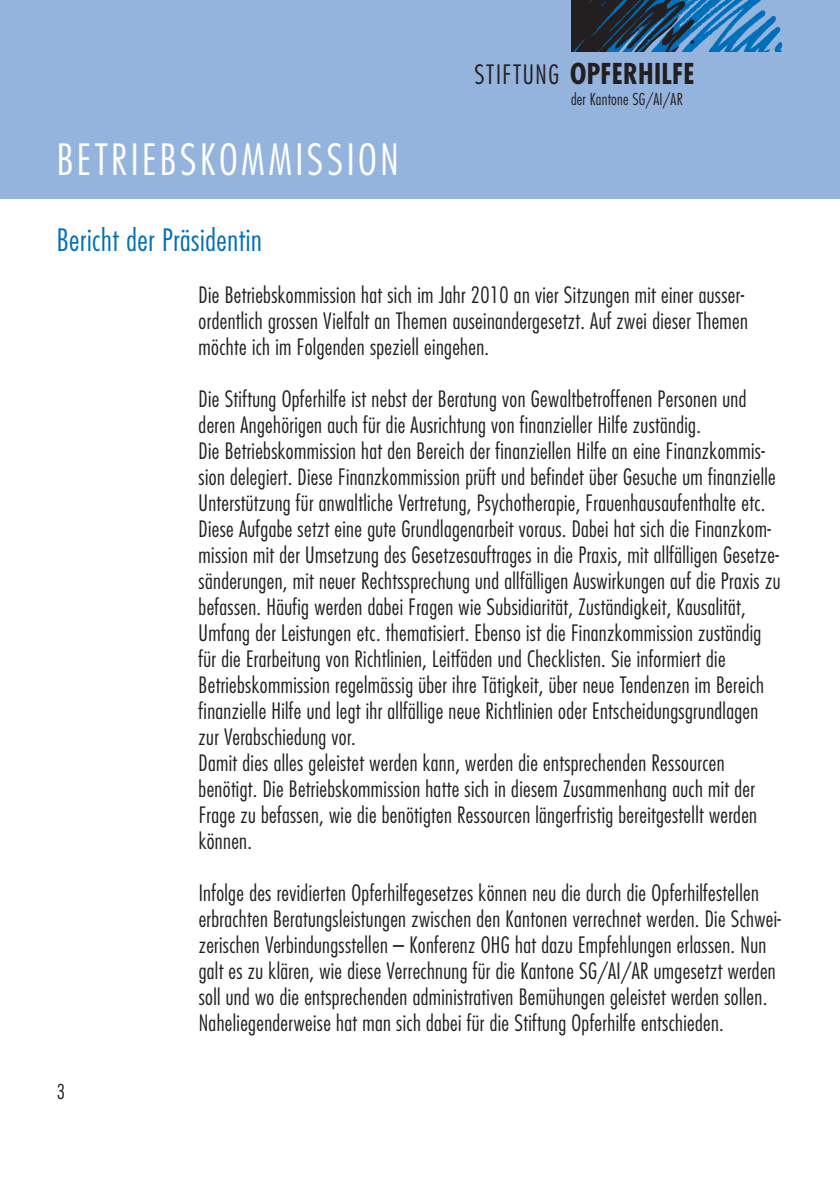
<style>
.page{position:relative;width:840px;height:1191px;background:#fff}
.page>*{position:absolute;margin:0;border:0;box-sizing:border-box;transform-origin:0 0}
.t1{font:300 condensed 42px "Futura";letter-spacing:.085em;color:#fff}
.t2{font:300 condensed 30px "Futura";letter-spacing:.02em;color:#006fba}
.t3{font:700 condensed 28px "Futura";letter-spacing:.01em;color:#231f20}
.t4{font:300 condensed 22px/26px "Futura";letter-spacing:.015em;color:#231f20}
.t5{font:300 condensed 20px "Futura";color:#231f20}
.t6{font:300 condensed 16px "Futura";letter-spacing:.015em;color:#231f20}
.s1{font-weight:300;font-size:26px}
</style>
<div class="page">
<div style="left:0;top:0;width:839px;height:198px;background:#95b4dd"></div>
<img style="left:700px;top:0;width:83px;height:52px">
<img style="left:571px;top:0;width:129px;height:52px">
<h1 class="t1" style="left:57px;top:142px;width:343px">BETRIEBSKOMMISSION</h1>
<p class="t3" style="left:474px;top:62px;width:221px"><span class="s1">STIFTUNG</span> OPFERHILFE</p>
<p class="t6" style="left:570px;top:92px;width:113px">der Kantone SG/AI/AR</p>
<h2 class="t2" style="left:57px;top:227px;width:206px">Bericht der Präsidentin</h2>
<p class="t4" style="left:198px;top:283px;width:550px">Die Betriebskommission hat sich im Jahr 2010 an vier Sitzungen mit einer ausser&shy;ordentlich grossen Vielfalt an Themen auseinandergesetzt. Auf zwei dieser Themen möchte ich im Folgenden speziell eingehen.</p>
<p class="t4" style="left:198px;top:387px;width:583px">Die Stiftung Opferhilfe ist nebst der Beratung von Gewaltbetroffenen Personen und deren Angehörigen auch für die Ausrichtung von finanzieller Hilfe zuständig.<br>Die Betriebskommission hat den Bereich der finanziellen Hilfe an eine Finanzkommis&shy;sion delegiert. Diese Finanzkommission prüft und befindet über Gesuche um finanzielle Unterstützung für anwaltliche Vertretung, Psychotherapie, Frauenhausaufenthalte etc.<br>Diese Aufgabe setzt eine gute Grundlagenarbeit voraus. Dabei hat sich die Finanzkom&shy;mission mit der Umsetzung des Gesetzesauftrages in die Praxis, mit allfälligen Gesetze&shy;sänderungen, mit neuer Rechtssprechung und allfälligen Auswirkungen auf die Praxis zu befassen. Häufig werden dabei Fragen wie Subsidiarität, Zuständigkeit, Kausalität, Umfang der Leistungen etc. thematisiert. Ebenso ist die Finanzkommission zuständig für die Erarbeitung von Richtlinien, Leitfäden und Checklisten. Sie informiert die Betriebskommission regelmässig über ihre Tätigkeit, über neue Tendenzen im Bereich finanzielle Hilfe und legt ihr allfällige neue Richtlinien oder Entscheidungsgrundlagen zur Verabschiedung vor.<br>Damit dies alles geleistet werden kann, werden die entsprechenden Ressourcen benötigt. Die Betriebskommission hatte sich in diesem Zusammenhang auch mit der Frage zu befassen, wie die benötigten Ressourcen längerfristig bereitgestellt werden können.</p>
<p class="t4" style="left:198px;top:881px;width:583px">Infolge des revidierten Opferhilfegesetzes können neu die durch die Opferhilfestellen erbrachten Beratungsleistungen zwischen den Kantonen verrechnet werden. Die Schwei&shy;zerischen Verbindungsstellen – Konferenz OHG hat dazu Empfehlungen erlassen. Nun galt es zu klären, wie diese Verrechnung für die Kantone SG/AI/AR umgesetzt werden soll und wo die entsprechenden administrativen Bemühungen geleistet werden sollen.<br>Naheliegenderweise hat man sich dabei für die Stiftung Opferhilfe entschieden.</p>
<p class="t5" style="left:57px;top:1083px;width:10px">3</p>
</div>
